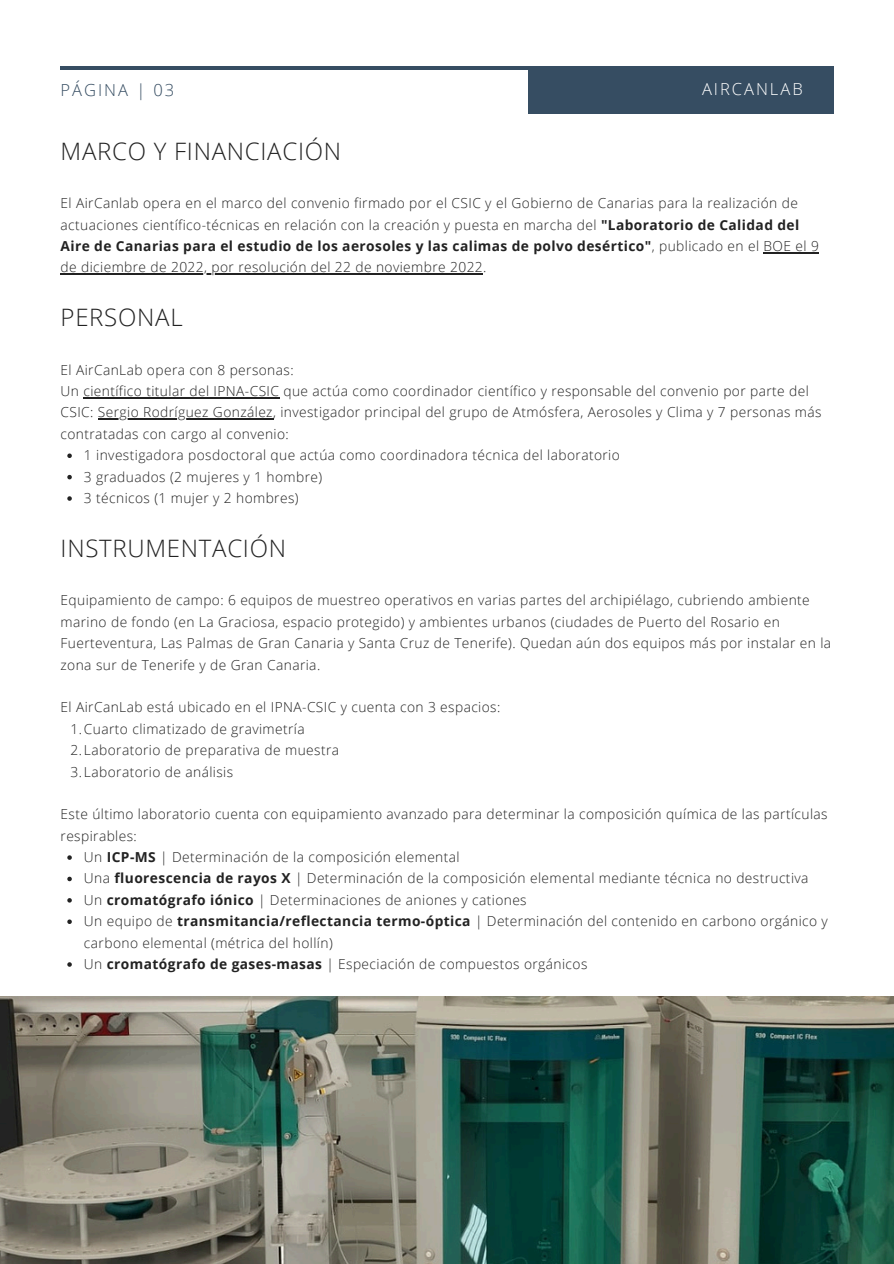
<style>
.page{position:relative;width:894px;height:1264px;background:#fff}
.page>*{position:absolute;margin:0;border:0;box-sizing:border-box;transform-origin:0 0}
.t1{font:300 24px "Open Sans";letter-spacing:.03em;color:#222}
.t2{font:300 16.5px "Open Sans";letter-spacing:.12em;color:#364d62}
.t3{font:300 16.5px "Open Sans";letter-spacing:.12em;color:#fff}
.t4{font:300 13.8px/21.3px "Open Sans";letter-spacing:.03em;color:#222}
.s1{font-weight:700}
</style>
<div class="page">
<hr style="left:61px;top:66px;width:770px;height:4px;background:#364d62">
<div style="left:528px;top:66px;width:304px;height:47px;background:#364d62"></div>
<img style="left:0;top:996px;width:893px;height:267px">
<hr style="left:763px;top:252px;width:56px;height:1px;background:#222">
<hr style="left:61px;top:273px;width:422px;height:1px;background:#222">
<hr style="left:83px;top:397px;width:196px;height:1px;background:#222">
<hr style="left:98px;top:418px;width:175px;height:2px;background:#222">
<svg style="left:67px;top:453px;width:5px;height:5px"></svg>
<svg style="left:67px;top:475px;width:5px;height:4px"></svg>
<svg style="left:67px;top:496px;width:5px;height:5px"></svg>
<svg style="left:67px;top:855px;width:5px;height:4px"></svg>
<svg style="left:67px;top:876px;width:5px;height:5px"></svg>
<svg style="left:67px;top:898px;width:5px;height:4px"></svg>
<svg style="left:67px;top:919px;width:5px;height:5px"></svg>
<svg style="left:67px;top:962px;width:5px;height:4px"></svg>
<p class="t2" style="left:61px;top:79px;width:115px">PÁGINA | 03</p>
<p class="t3" style="left:701px;top:78px;width:102px">AIRCANLAB</p>
<h2 class="t1" style="left:61px;top:134px;width:282px">MARCO Y FINANCIACIÓN</h2>
<h2 class="t4" style="left:61px;top:192px;width:759px">El AirCanlab opera en el marco del convenio firmado por el CSIC y el Gobierno de Canarias para la realización de actuaciones científico-técnicas en relación con la creación y puesta en marcha del <span class="s1">"Laboratorio de Calidad del<br>Aire de Canarias para el estudio de los aerosoles y las calimas de polvo desértico"</span>, publicado en el BOE el 9</h2>
<h1 class="t4" style="left:61px;top:256px;width:427px">de diciembre de 2022, por resolución del 22 de noviembre 2022.</h1>
<h1 class="t1" style="left:61px;top:301px;width:123px">PERSONAL</h1>
<h1 class="t4" style="left:61px;top:359px;width:762px">El AirCanLab opera con 8 personas:<br>Un científico titular del IPNA-CSIC que actúa como coordinador científico y responsable del convenio por parte del<br>CSIC: Sergio Rodríguez González, investigador principal del grupo de Atmósfera, Aerosoles y Clima y 7 personas más</h1>
<p class="t4" style="left:84px;top:423px;width:537px;text-indent:-23px">contratadas con cargo al convenio:<br>1 investigadora posdoctoral que actúa como coordinadora técnica del laboratorio 3 graduados (2 mujeres y 1 hombre)<br>3 técnicos (1 mujer y 2 hombres)</p>
<p class="t1" style="left:61px;top:531px;width:227px">INSTRUMENTACIÓN</p>
<h1 class="t4" style="left:61px;top:589px;width:771px">Equipamiento de campo: 6 equipos de muestreo operativos en varias partes del archipiélago, cubriendo ambiente marino de fondo (en La Graciosa, espacio protegido) y ambientes urbanos (ciudades de Puerto del Rosario en Fuerteventura, Las Palmas de Gran Canaria y Santa Cruz de Tenerife). Quedan aún dos equipos más por instalar en la zona sur de Tenerife y de Gran Canaria.</h1>
<p class="t4" style="left:61px;top:696px;width:441px">El AirCanLab está ubicado en el IPNA-CSIC y cuenta con 3 espacios:</p>
<p class="t4" style="left:71px;top:717px;width:235px">1.Cuarto climatizado de gravimetría</p>
<p class="t4" style="left:71px;top:739px;width:270px">2.Laboratorio de preparativa de muestra</p>
<p class="t4" style="left:71px;top:760px;width:164px">3.Laboratorio de análisis</p>
<p class="t4" style="left:61px;top:803px;width:768px">Este último laboratorio cuenta con equipamiento avanzado para determinar la composición química de las partículas respirables:</p>
<h1 class="t4" style="left:84px;top:846px;width:377px">Un <span class="s1">ICP-MS</span> | Determinación de la composición elemental</h1>
<p class="t4" style="left:84px;top:867px;width:725px">Una <span class="s1">fluorescencia de rayos X</span> | Determinación de la composición elemental mediante técnica no destructiva</p>
<p class="t4" style="left:84px;top:888px;width:444px">Un <span class="s1">cromatógrafo iónico</span> | Determinaciones de aniones y cationes</p>
<p class="t4" style="left:84px;top:910px;width:745px">Un equipo de <span class="s1">transmitancia/reflectancia termo-óptica</span> | Determinación del contenido en carbono orgánico y carbono elemental (métrica del hollín)</p>
<p class="t4" style="left:84px;top:953px;width:505px">Un <span class="s1">cromatógrafo de gases-masas</span> | Especiación de compuestos orgánicos</p>
</div>
